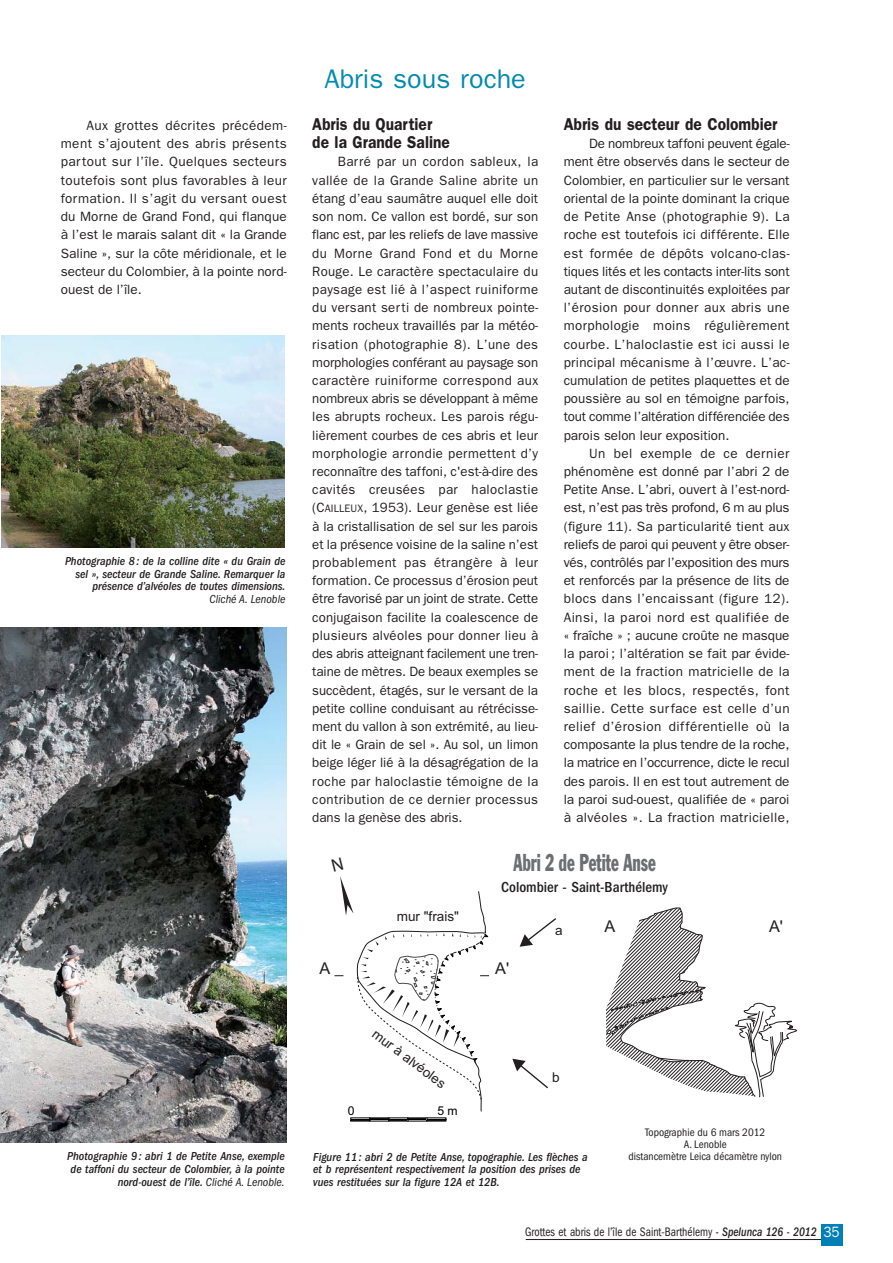
<style>
.page{position:relative;width:893px;height:1263px;background:#fff}
.page>*{position:absolute;margin:0;border:0;box-sizing:border-box;transform-origin:0 0}
.t1{font:27px "Franklin Gothic";color:#008aaf}
.t2{font:condensed 24px "Franklin Gothic";color:#6d6e70;scale:.7 1}
.t3{font:600 17.25px/18.1px "Franklin Gothic";color:#231f20;scale:.9 1}
.t4{font:16.2px "Arial";color:#231f20}
.t5{font:500 condensed 15px "Franklin Gothic";color:#231f20}
.t6{font:13.5px/18.1px "Franklin Gothic";color:#231f20;text-align:justify}
.t7{font:13.5px "Arial";color:#231f20}
.t8{font:condensed 12.75px "Franklin Gothic";color:#231f20;scale:.9 1}
.t9{font:12.15px "Arial";color:#000}
.t10{font:italic 500 condensed 12px/12.8px "Franklin Gothic";color:#231f20;text-align:right}
.t11{font:italic condensed 12px "Franklin Gothic";color:#231f20}
.t12{font:condensed 11.25px/12px "Franklin Gothic";color:#231f20;text-align:center}
.s1{font-size:10.8px}
.s2{font-weight:400}
.s3{font-weight:500;font-style:italic}
.s4{font-stretch:normal;font-size:15px;color:#fff}
</style>
<div class="page">
<hr style="left:525px;top:1239px;width:309px;height:1px;background:#231f20">
<div style="left:820px;top:1225px;width:22px;height:21px;background:#0080b6"></div>
<svg style="left:350px;top:907px;width:448px;height:215px"></svg>
<svg style="left:512px;top:1059px;width:37px;height:31px"></svg>
<svg style="left:519px;top:917px;width:38px;height:30px"></svg>
<img style="left:0;top:627px;width:286px;height:516px">
<img style="left:1px;top:336px;width:284px;height:211px">
<svg style="left:334px;top:876px;width:155px;height:245px"></svg>
<h1 class="t1" style="left:324px;top:70px;width:203px">Abris sous roche</h1>
<p class="t6" style="left:61px;top:118px;width:227px;text-indent:26px">Aux grottes décrites précédem&shy;ment s’ajoutent des abris présents partout sur l’île. Quelques secteurs toutefois sont plus favorables à leur formation. Il s’agit du versant ouest du Morne de Grand Fond, qui flanque à l’est le marais salant dit « la Grande Saline », sur la côte méridionale, et le secteur du Colombier, à la pointe nord&shy;ouest de l’île.</p>
<p class="t3" style="left:312px;top:117px;width:154px">Abris du Quartier de la Grande Saline</p>
<p class="t6" style="left:312px;top:154px;width:227px;text-indent:26px">Barré par un cordon sableux, la vallée de la Grande Saline abrite un étang d’eau saumâtre auquel elle doit son nom. Ce vallon est bordé, sur son flanc est, par les reliefs de lave massive du Morne Grand Fond et du Morne Rouge. Le caractère spectaculaire du paysage est lié à l’aspect ruiniforme du versant serti de nombreux pointe&shy;ments rocheux travaillés par la météo&shy;risation (photographie 8). L’une des morphologies conférant au paysage son caractère ruiniforme correspond aux nombreux abris se développant à même les abrupts rocheux. Les parois régu&shy;lièrement courbes de ces abris et leur morphologie arrondie permettent d’y reconnaître des taffoni, c'est-à-dire des cavités creusées par haloclastie (C<span class="s1">AILLEUX</span>, 1953). Leur genèse est liée à la cristallisation de sel sur les parois et la présence voisine de la saline n’est probablement pas étrangère à leur formation. Ce processus d’érosion peut être favorisé par un joint de strate. Cette conjugaison facilite la coalescence de plusieurs alvéoles pour donner lieu à des abris atteignant facilement une tren&shy;taine de mètres. De beaux exemples se succèdent, étagés, sur le versant de la petite colline conduisant au rétrécisse&shy;ment du vallon à son extrémité, au lieu&shy;dit le « Grain de sel ». Au sol, un limon beige léger lié à la désagrégation de la roche par haloclastie témoigne de la contribution de ce dernier processus dans la genèse des abris.</p>
<p class="t10" style="left:65px;top:556px;width:222px">Photographie 8 : de la colline dite « du Grain de sel », secteur de Grande Saline. Remarquer la présence d’alvéoles de toutes dimensions.</p>
<p class="t11" style="left:209px;top:595px;width:77px">Cliché A. Lenoble</p>
<p class="t3" style="left:563px;top:117px;width:239px">Abris du secteur de Colombier</p>
<p class="t6" style="left:563px;top:136px;width:227px;text-indent:26px">De nombreux taffoni peuvent égale&shy;ment être observés dans le secteur de Colombier, en particulier sur le versant oriental de la pointe dominant la crique de Petite Anse (photographie 9). La roche est toutefois ici différente. Elle est formée de dépôts volcano-clas&shy;tiques lités et les contacts inter-lits sont autant de discontinuités exploitées par l’érosion pour donner aux abris une morphologie moins régulièrement courbe. L’haloclastie est ici aussi le principal mécanisme à l’œuvre. L’ac&shy;cumulation de petites plaquettes et de poussière au sol en témoigne parfois, tout comme l’altération différenciée des parois selon leur exposition.</p>
<p class="t6" style="left:563px;top:445px;width:227px;text-indent:26px">Un bel exemple de ce dernier phénomène est donné par l’abri 2 de Petite Anse. L’abri, ouvert à l’est-nord&shy;est, n’est pas très profond, 6 m au plus (figure 11). Sa particularité tient aux reliefs de paroi qui peuvent y être obser&shy;vés, contrôlés par l’exposition des murs et renforcés par la présence de lits de blocs dans l’encaissant (figure 12).<br>Ainsi, la paroi nord est qualifiée de « fraîche » ; aucune croûte ne masque la paroi ; l’altération se fait par évide&shy;ment de la fraction matricielle de la roche et les blocs, respectés, font saillie. Cette surface est celle d’un relief d’érosion différentielle où la composante la plus tendre de la roche, la matrice en l’occurrence, dicte le recul des parois. Il en est tout autrement de la paroi sud-ouest, qualifiée de « paroi à alvéoles ». La fraction matricielle,</p>
<p class="t7" style="left:397px;top:912px;width:64px">mur "frais"</p>
<h2 class="t2" style="left:513px;top:854px;width:205px">Abri 2 de Petite Anse</h2>
<p class="t5" style="left:501px;top:882px;width:168px">Colombier - Saint-Barthélemy</p>
<p class="t7" style="left:555px;top:926px;width:9px">a</p>
<p class="t4" style="left:604px;top:921px;width:12px">A</p>
<p class="t4" style="left:769px;top:921px;width:15px">A'</p>
<p class="t10" style="left:67px;top:1151px;width:219px">Photographie 9 : abri 1 de Petite Anse, exemple de taffoni du secteur de Colombier, à la pointe nord-ouest de l’île. <span class="s2">Cliché A. Lenoble.</span></p>
<p class="t4" style="left:319px;top:963px;width:12px">A</p>
<p class="t4" style="left:495px;top:963px;width:15px">A'</p>
<p class="t7" style="left:377px;top:1028px;width:89px;rotate:37deg">mur à alvéoles</p>
<p class="t9" style="left:347px;top:1107px;width:8px">0</p>
<p class="t9" style="left:437px;top:1107px;width:22px">5 m</p>
<p class="t7" style="left:552px;top:1073px;width:9px">b</p>
<p class="t10" style="left:313px;top:1151px;width:276px;text-align:left">Figure 11 : abri 2 de Petite Anse, topographie. Les flèches a et b représentent respectivement la position des prises de vues restituées sur la figure 12A et 12B.</p>
<p class="t12" style="left:628px;top:1127px;width:155px">Topographie du 6 mars 2012<br>A. Lenoble<br>distancemètre Leica décamètre nylon</p>
<p class="t8" style="left:525px;top:1228px;width:351px">Grottes et abris de l’île de Saint-Barthélemy <span class="s3">- Spelunca 126 - 2012</span> <span class="s4">35</span></p>
</div>
